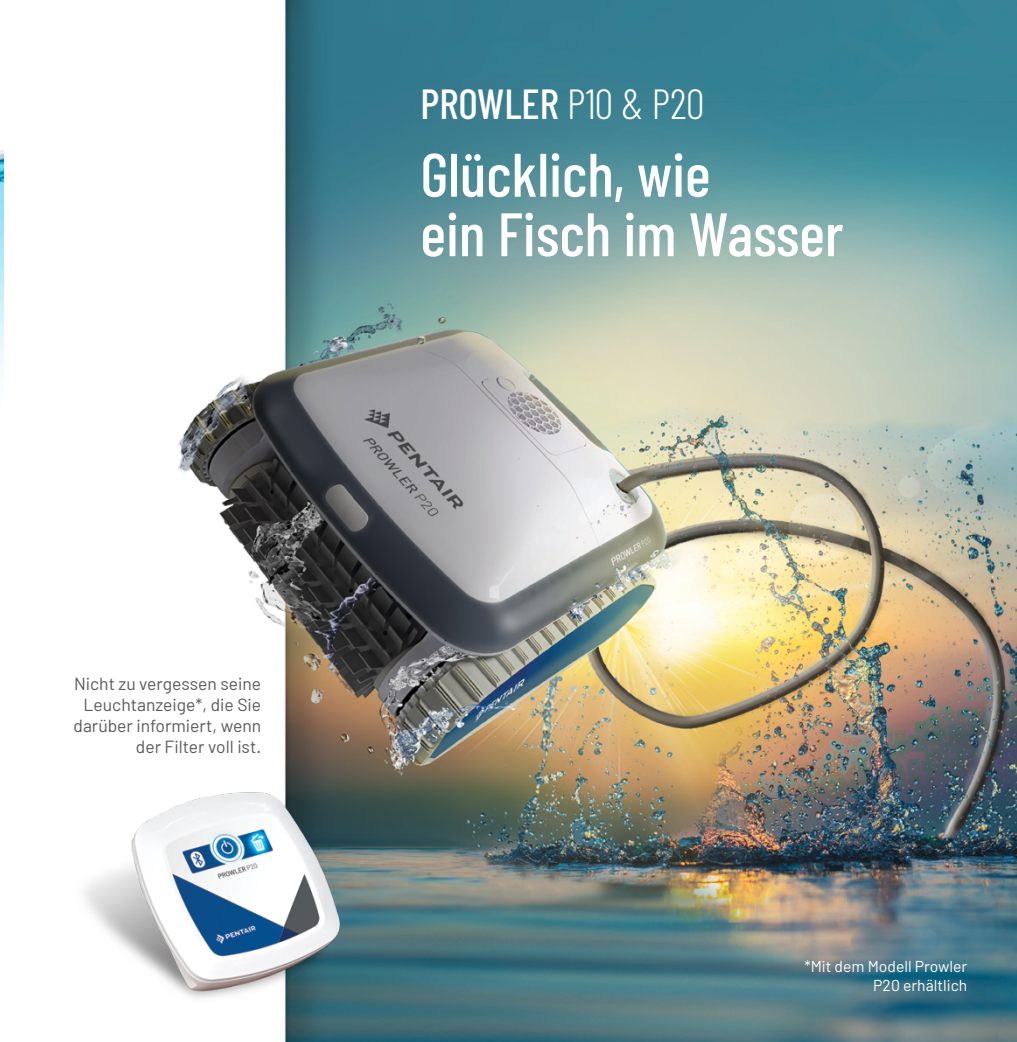
<style>
.page{position:relative;width:1017px;height:1042px;background:#fff}
.page>*{position:absolute;margin:0;border:0;box-sizing:border-box;transform-origin:0 0}
.t1{font:500 61.25px/59.5px "Barlow Condensed";color:#fff}
.t2{font:500 42px "Barlow Condensed";color:#fff}
.t3{font:17.5px/21px "Barlow";color:#58595b;text-align:right}
.t4{font:15.75px/18.9px "Barlow";color:#fff;text-align:right}
.s1{font-weight:300}
</style>
<div class="page">
<img style="left:0;top:150px;width:4px;height:224px">
<img style="left:177px;top:0;width:840px;height:1042px">
<img style="left:84px;top:748px;width:276px;height:264px">
<h2 class="t2" style="left:420px;top:78px;width:285px">PROWLER <span class="s1">P10 &amp; P20</span></h2>
<h1 class="t1" style="left:420px;top:143px;width:425px">Glücklich, wie<br>ein Fisch im Wasser</h1>
<p class="t3" style="left:74px;top:673px;width:189px">Nicht zu vergessen seine<br>Leuchtanzeige*, die Sie darüber informiert, wenn der Filter voll ist.</p>
<p class="t4" style="left:804px;top:957px;width:164px">*Mit dem Modell Prowler<br>P20 erhältlich</p>
</div>
